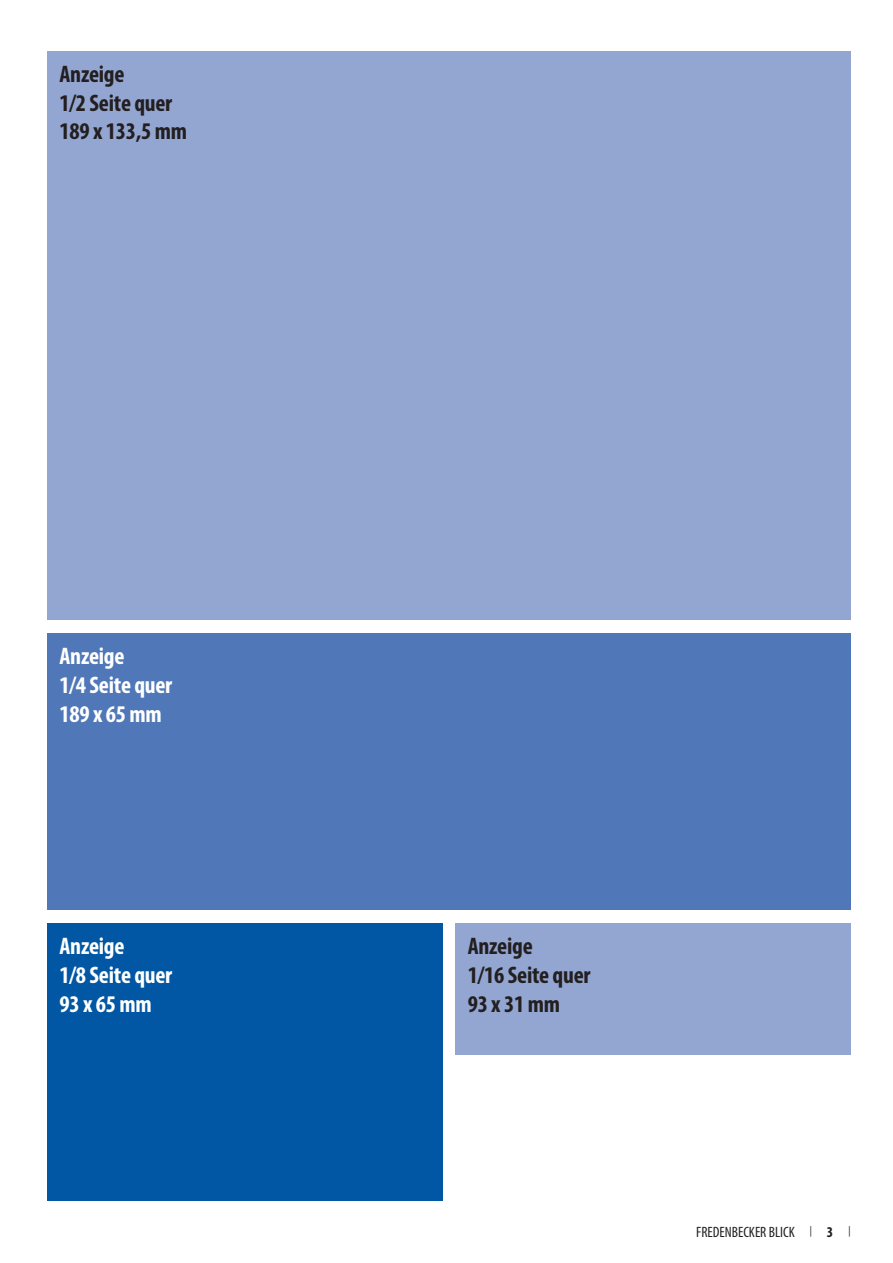
<style>
.page{position:relative;width:893px;height:1263px;background:#fff}
.page>*{position:absolute;margin:0;border:0;box-sizing:border-box;transform-origin:0 0}
.t1{font:700 condensed 24px "Myriad Pro";letter-spacing:-.01em;color:#231f20}
.t2{font:700 condensed 24px "Myriad Pro";letter-spacing:-.01em;color:#fff}
.t3{font:condensed 15px "Myriad Pro";color:#231f20}
.s1{font-weight:700}
</style>
<div class="page">
<div style="left:47px;top:923px;width:395px;height:278px;background:#0157a3"></div>
<div style="left:455px;top:923px;width:395px;height:132px;background:#93a6d2"></div>
<div style="left:47px;top:51px;width:803px;height:569px;background:#93a6d2"></div>
<div style="left:47px;top:634px;width:803px;height:276px;background:#5078b8"></div>
<p class="t1" style="left:60px;top:59px;width:66px">Anzeige</p>
<p class="t1" style="left:60px;top:88px;width:114px">1/2 Seite quer</p>
<p class="t1" style="left:60px;top:116px;width:129px">189 x 133,5 mm</p>
<p class="t2" style="left:60px;top:641px;width:66px">Anzeige</p>
<p class="t2" style="left:60px;top:670px;width:114px">1/4 Seite quer</p>
<p class="t2" style="left:60px;top:699px;width:104px">189 x 65 mm</p>
<p class="t2" style="left:60px;top:931px;width:66px">Anzeige</p>
<p class="t2" style="left:60px;top:960px;width:114px">1/8 Seite quer</p>
<p class="t2" style="left:60px;top:989px;width:94px">93 x 65 mm</p>
<p class="t1" style="left:468px;top:931px;width:66px">Anzeige</p>
<p class="t1" style="left:468px;top:960px;width:124px">1/16 Seite quer</p>
<p class="t1" style="left:468px;top:989px;width:94px">93 x 31 mm</p>
<p class="t3" style="left:696px;top:1223px;width:156px">FREDENBECKER BLICK <sup>|</sup> <span class="s1">3</span> <sup>|</sup></p>
</div>
